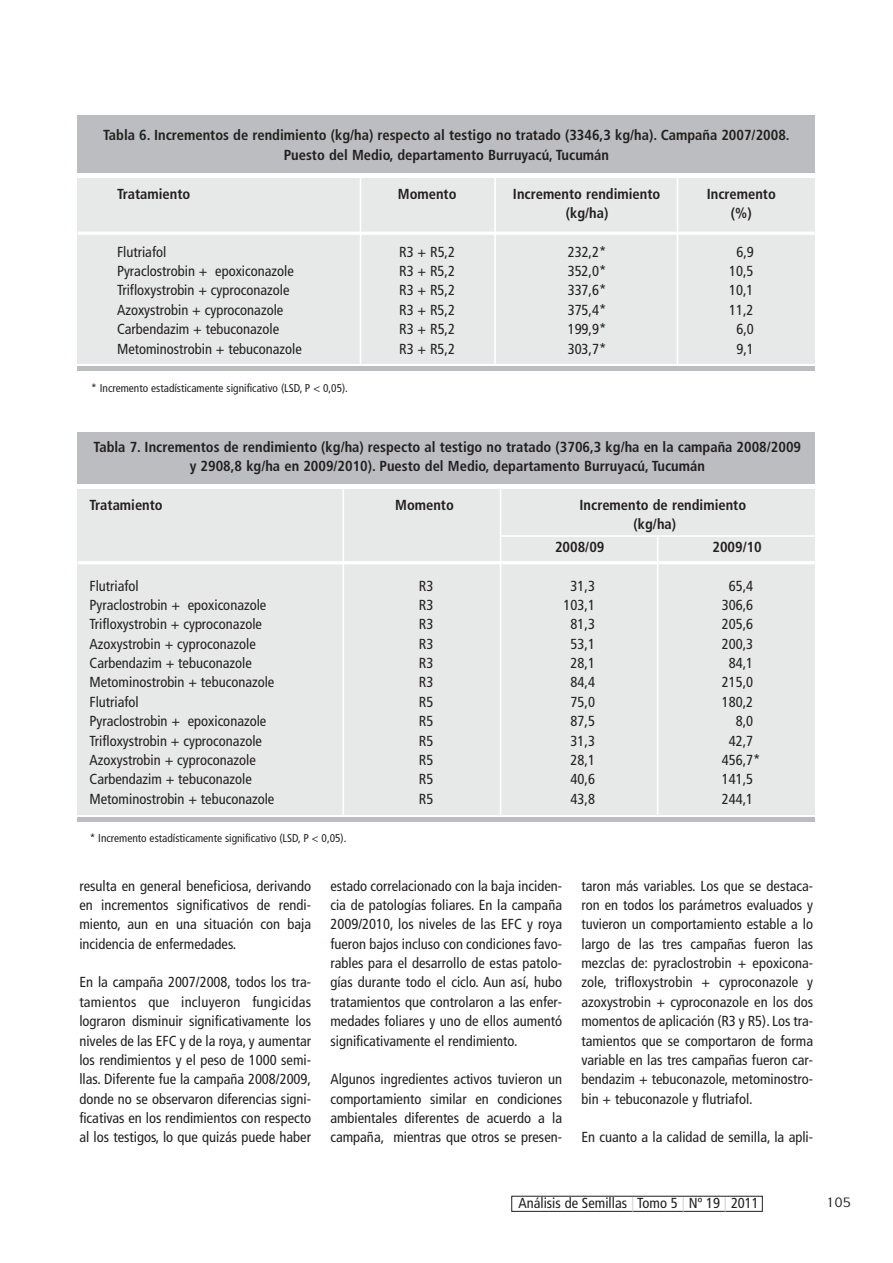
<style>
.page{position:relative;width:893px;height:1263px;background:#fff}
.page>*{position:absolute;margin:0;border:0;box-sizing:border-box;transform-origin:0 0}
.t1{font:condensed 14.55px/19.4px "Frutiger";color:#231f20;text-align:justify}
.t2{font:700 condensed 14.55px/19.4px "Frutiger";color:#231f20;text-align:center}
.t3{font:condensed 11.25px "Frutiger";color:#231f20}
.s1{color:#d1d3d4}
</style>
<div class="page">
<div style="left:78px;top:489px;width:737px;height:326px;background:#e7e8e8"></div>
<div style="left:511px;top:1196px;width:252px;height:16px;border:1px solid #231f20"></div>
<div style="left:78px;top:115px;width:737px;height:58px;background:#bbbdc0"></div>
<div style="left:78px;top:179px;width:737px;height:185px;background:#e7e8e8"></div>
<div style="left:78px;top:432px;width:737px;height:52px;background:#bbbdc0"></div>
<hr style="left:360px;top:177px;width:1px;height:195px;background:#fff">
<hr style="left:78px;top:232px;width:737px;height:3px;background:#fff">
<hr style="left:78px;top:561px;width:737px;height:3px;background:#fff">
<hr style="left:500px;top:535px;width:315px;height:2px;background:#fff">
<hr style="left:342px;top:486px;width:2px;height:336px;background:#fff">
<hr style="left:500px;top:486px;width:1px;height:336px;background:#fff">
<hr style="left:657px;top:535px;width:1px;height:287px;background:#fff">
<hr style="left:494px;top:177px;width:2px;height:195px;background:#fff">
<hr style="left:677px;top:177px;width:1px;height:195px;background:#fff">
<div style="left:78px;top:366px;width:737px;height:5px;background:#bbbdc0"></div>
<div style="left:78px;top:817px;width:737px;height:5px;background:#bbbdc0"></div>
<p class="t2" style="left:103px;top:127px;width:688px">Tabla 6. Incrementos de rendimiento (kg/ha) respecto al testigo no tratado (3346,3 kg/ha). Campaña 2007/2008.<br>Puesto del Medio, departamento Burruyacú, Tucumán</p>
<p class="t2" style="left:117px;top:185px;width:75px">Tratamiento</p>
<p class="t2" style="left:398px;top:185px;width:60px">Momento</p>
<p class="t2" style="left:513px;top:185px;width:149px">Incremento rendimiento</p>
<p class="t2" style="left:707px;top:185px;width:71px">Incremento</p>
<p class="t2" style="left:566px;top:204px;width:44px">(kg/ha)</p>
<p class="t2" style="left:731px;top:204px;width:22px">(%)</p>
<p class="t1" style="left:117px;top:243px;width:51px">Flutriafol</p>
<p class="t1" style="left:399px;top:243px;width:57px">R3 + R5,2</p>
<p class="t1" style="left:568px;top:243px;width:40px">232,2*</p>
<p class="t1" style="left:736px;top:243px;width:19px">6,9</p>
<p class="t1" style="left:117px;top:263px;width:178px">Pyraclostrobin + epoxiconazole</p>
<p class="t1" style="left:399px;top:263px;width:57px">R3 + R5,2</p>
<p class="t1" style="left:568px;top:263px;width:40px">352,0*</p>
<p class="t1" style="left:729px;top:263px;width:26px">10,5</p>
<p class="t1" style="left:117px;top:282px;width:174px">Trifloxystrobin + cyproconazole</p>
<p class="t1" style="left:399px;top:282px;width:57px">R3 + R5,2</p>
<p class="t1" style="left:568px;top:282px;width:40px">337,6*</p>
<p class="t1" style="left:729px;top:282px;width:26px">10,1</p>
<p class="t1" style="left:117px;top:301px;width:168px">Azoxystrobin + cyproconazole</p>
<p class="t1" style="left:399px;top:301px;width:57px">R3 + R5,2</p>
<p class="t1" style="left:568px;top:301px;width:40px">375,4*</p>
<p class="t1" style="left:729px;top:301px;width:26px">11,2</p>
<p class="t1" style="left:117px;top:321px;width:164px">Carbendazim + tebuconazole</p>
<p class="t1" style="left:399px;top:321px;width:57px">R3 + R5,2</p>
<p class="t1" style="left:568px;top:321px;width:40px">199,9*</p>
<p class="t1" style="left:736px;top:321px;width:19px">6,0</p>
<p class="t1" style="left:117px;top:340px;width:186px">Metominostrobin + tebuconazole</p>
<p class="t1" style="left:399px;top:340px;width:57px">R3 + R5,2</p>
<p class="t1" style="left:568px;top:340px;width:40px">303,7*</p>
<p class="t1" style="left:736px;top:340px;width:19px">9,1</p>
<p class="t3" style="left:91px;top:384px;width:258px">* Incremento estadísticamente significativo (LSD, P &lt; 0,05).</p>
<p class="t2" style="left:94px;top:438px;width:709px">Tabla 7. Incrementos de rendimiento (kg/ha) respecto al testigo no tratado (3706,3 kg/ha en la campaña 2008/2009 y 2908,8 kg/ha en 2009/2010). Puesto del Medio, departamento Burruyacú, Tucumán</p>
<p class="t2" style="left:90px;top:496px;width:75px">Tratamiento</p>
<p class="t2" style="left:395px;top:496px;width:60px">Momento</p>
<p class="t2" style="left:633px;top:496px;width:114px;text-align:left;text-indent:-54px">Incremento de rendimiento (kg/ha)</p>
<p class="t2" style="left:555px;top:538px;width:51px">2008/09</p>
<p class="t2" style="left:712px;top:538px;width:51px">2009/10</p>
<p class="t1" style="left:90px;top:577px;width:51px">Flutriafol</p>
<p class="t1" style="left:419px;top:577px;width:16px">R3</p>
<p class="t1" style="left:570px;top:577px;width:26px">31,3</p>
<p class="t1" style="left:729px;top:577px;width:26px">65,4</p>
<p class="t1" style="left:90px;top:596px;width:178px">Pyraclostrobin + epoxiconazole</p>
<p class="t1" style="left:419px;top:596px;width:16px">R3</p>
<p class="t1" style="left:563px;top:596px;width:33px">103,1</p>
<p class="t1" style="left:722px;top:596px;width:33px">306,6</p>
<p class="t1" style="left:90px;top:616px;width:174px">Trifloxystrobin + cyproconazole</p>
<p class="t1" style="left:419px;top:616px;width:16px">R3</p>
<p class="t1" style="left:570px;top:616px;width:26px">81,3</p>
<p class="t1" style="left:722px;top:616px;width:33px">205,6</p>
<p class="t1" style="left:90px;top:635px;width:168px">Azoxystrobin + cyproconazole</p>
<p class="t1" style="left:419px;top:635px;width:16px">R3</p>
<p class="t1" style="left:570px;top:635px;width:26px">53,1</p>
<p class="t1" style="left:722px;top:635px;width:33px">200,3</p>
<p class="t1" style="left:90px;top:654px;width:164px">Carbendazim + tebuconazole</p>
<p class="t1" style="left:419px;top:654px;width:16px">R3</p>
<p class="t1" style="left:570px;top:654px;width:26px">28,1</p>
<p class="t1" style="left:729px;top:654px;width:26px">84,1</p>
<p class="t1" style="left:90px;top:674px;width:186px">Metominostrobin + tebuconazole</p>
<p class="t1" style="left:419px;top:674px;width:16px">R3</p>
<p class="t1" style="left:570px;top:674px;width:26px">84,4</p>
<p class="t1" style="left:722px;top:674px;width:33px">215,0</p>
<p class="t1" style="left:90px;top:693px;width:51px">Flutriafol</p>
<p class="t1" style="left:419px;top:693px;width:16px">R5</p>
<p class="t1" style="left:570px;top:693px;width:26px">75,0</p>
<p class="t1" style="left:722px;top:693px;width:33px">180,2</p>
<p class="t1" style="left:90px;top:713px;width:178px">Pyraclostrobin + epoxiconazole</p>
<p class="t1" style="left:419px;top:713px;width:16px">R5</p>
<p class="t1" style="left:570px;top:713px;width:26px">87,5</p>
<p class="t1" style="left:736px;top:713px;width:19px">8,0</p>
<p class="t1" style="left:90px;top:732px;width:174px">Trifloxystrobin + cyproconazole</p>
<p class="t1" style="left:419px;top:732px;width:16px">R5</p>
<p class="t1" style="left:570px;top:732px;width:26px">31,3</p>
<p class="t1" style="left:729px;top:732px;width:26px">42,7</p>
<p class="t1" style="left:90px;top:751px;width:168px">Azoxystrobin + cyproconazole</p>
<p class="t1" style="left:419px;top:751px;width:16px">R5</p>
<p class="t1" style="left:570px;top:751px;width:26px">28,1</p>
<p class="t1" style="left:722px;top:751px;width:40px">456,7*</p>
<p class="t1" style="left:90px;top:771px;width:164px">Carbendazim + tebuconazole</p>
<p class="t1" style="left:419px;top:771px;width:16px">R5</p>
<p class="t1" style="left:570px;top:771px;width:26px">40,6</p>
<p class="t1" style="left:722px;top:771px;width:33px">141,5</p>
<p class="t1" style="left:90px;top:790px;width:186px">Metominostrobin + tebuconazole</p>
<p class="t1" style="left:419px;top:790px;width:16px">R5</p>
<p class="t1" style="left:570px;top:790px;width:26px">43,8</p>
<p class="t1" style="left:722px;top:790px;width:33px">244,1</p>
<p class="t3" style="left:90px;top:834px;width:258px">* Incremento estadísticamente significativo (LSD, P &lt; 0,05).</p>
<p class="t1" style="left:79px;top:877px;width:233px">resulta en general beneficiosa, derivando en incrementos significativos de rendi&shy;miento, aun en una situación con baja incidencia de enfermedades.</p>
<p class="t1" style="left:79px;top:974px;width:233px">En la campaña 2007/2008, todos los tra&shy;tamientos que incluyeron fungicidas lograron disminuir significativamente los niveles de las EFC y de la roya, y aumentar los rendimientos y el peso de 1000 semi&shy;llas. Diferente fue la campaña 2008/2009, donde no se observaron diferencias signi&shy;ficativas en los rendimientos con respecto al los testigos, lo que quizás puede haber</p>
<p class="t1" style="left:330px;top:877px;width:233px">estado correlacionado con la baja inciden&shy;cia de patologías foliares. En la campaña 2009/2010, los niveles de las EFC y roya fueron bajos incluso con condiciones favo&shy;rables para el desarrollo de estas patolo&shy;gías durante todo el ciclo. Aun así, hubo tratamientos que controlaron a las enfer&shy;medades foliares y uno de ellos aumentó significativamente el rendimiento.</p>
<p class="t1" style="left:330px;top:1071px;width:233px">Algunos ingredientes activos tuvieron un comportamiento similar en condiciones ambientales diferentes de acuerdo a la campaña, mientras que otros se presen-</p>
<p class="t1" style="left:581px;top:877px;width:233px">taron más variables. Los que se destaca&shy;ron en todos los parámetros evaluados y tuvieron un comportamiento estable a lo largo de las tres campañas fueron las mezclas de: pyraclostrobin + epoxicona&shy;zole, trifloxystrobin + cyproconazole y azoxystrobin + cyproconazole en los dos momentos de aplicación (R3 y R5). Los tra&shy;tamientos que se comportaron de forma variable en las tres campañas fueron car&shy;bendazim + tebuconazole, metominostro&shy;bin + tebuconazole y flutriafol.</p>
<p class="t1" style="left:581px;top:1129px;width:233px">En cuanto a la calidad de semilla, la apli-</p>
<p class="t1" style="left:518px;top:1195px;width:242px">Análisis de Semillas <span class="s1">|</span> Tomo 5 <span class="s1">|</span> Nº 19 <span class="s1">|</span> 2011</p>
</div>
